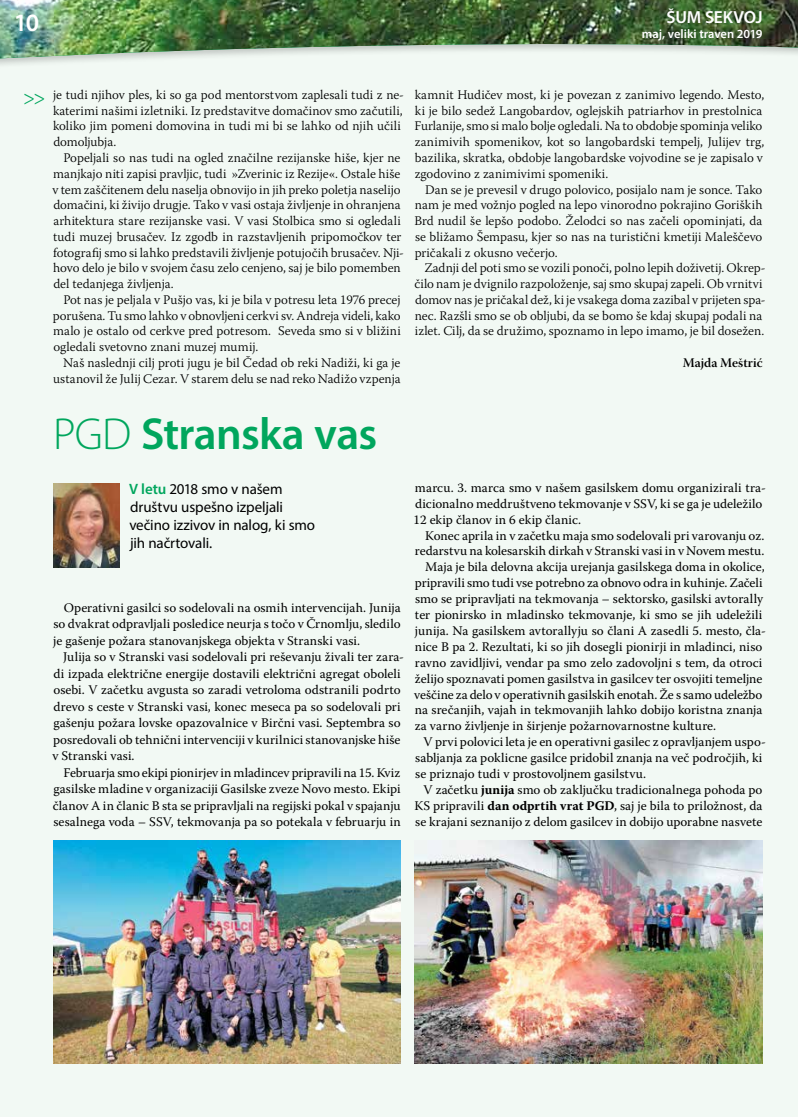
<style>
.page{position:relative;width:798px;height:1117px;background:#fff}
.page>*{position:absolute;margin:0;border:0;box-sizing:border-box;transform-origin:0 0}
.t1{font:600 45px "Myriad Pro";letter-spacing:-.015em;color:#00a65d}
.t2{font:600 25px "Myriad Pro";color:#fff}
.t3{font:300 22.5px "Warnock Pro";color:#00a65d}
.t4{font:600 17.5px "Myriad Pro";letter-spacing:-.01em;color:#fff}
.t5{font:15px/18.2px "Myriad Pro";letter-spacing:-.01em;color:#000}
.t6{font:13.12px/16.5px "Warnock Pro";color:#000;text-align:justify}
.t7{font:300 13.12px/15.8px "Warnock Pro";color:#000}
.t8{font:13.12px "Warnock Pro Semibold Subh";color:#000}
.t9{font:600 12.5px "Myriad Pro";color:#fff}
.s1{font-weight:300}
.s2{font-weight:600;color:#00a65d}
.s3{font-weight:700}
</style>
<div class="page">
<div style="left:0;top:94px;width:797px;height:1022px;background:#f2f9f4"></div>
<div style="left:0;top:76px;width:797px;height:18px;background:#f2f9f4"></div>
<img style="left:0;top:0;width:797px;height:76px">
<img style="left:53px;top:483px;width:66px;height:84px">
<img style="left:53px;top:840px;width:347px;height:223px">
<img style="left:415px;top:840px;width:347px;height:223px">
<h2 class="t2" style="left:14px;top:6px;width:27px">10</h2>
<h3 class="t4" style="left:666px;top:6px;width:97px">ŠUM SEKVOJ</h3>
<p class="t9" style="left:641px;top:26px;width:122px">maj, veliki traven 2019</p>
<h3 class="t3" style="left:23px;top:83px;width:24px">&gt;&gt;</h3>
<p class="t7" style="left:53px;top:86px;width:352px">je tudi njihov ples, ki so ga pod mentorstvom zaplesali tudi z ne&shy;katerimi našimi izletniki. Iz predstavitve domačinov smo začutili, koliko jim pomeni domovina in tudi mi bi se lahko od njih učili domoljubja.</p>
<p class="t7" style="left:52px;top:149px;width:353px;text-indent:11px">Popeljali so nas tudi na ogled značilne rezijanske hiše, kjer ne manjkajo niti zapisi pravljic, tudi »Zverinic iz Rezije«. Ostale hiše v tem zaščitenem delu naselja obnovijo in jih preko poletja naselijo domačini, ki živijo drugje. Tako v vasi ostaja življenje in ohranjena arhitektura stare rezijanske vasi. V vasi Stolbica smo si ogledali tudi muzej brusačev. Iz zgodb in razstavljenih pripomočkov ter fotografij smo si lahko predstavili življenje potujočih brusačev. Nji&shy;hovo delo je bilo v svojem času zelo cenjeno, saj je bilo pomemben del tedanjega življenja.</p>
<p class="t7" style="left:53px;top:291px;width:349px;text-align:justify;text-indent:10px">Pot nas je peljala v Pušjo vas, ki je bila v potresu leta 1976 precej porušena. Tu smo lahko v obnovljeni cerkvi sv. Andreja videli, kako malo je ostalo od cerkve pred potresom. Seveda smo si v bližini ogledali svetovno znani muzej mumij.</p>
<p class="t7" style="left:53px;top:354px;width:349px;text-align:right">Naš naslednji cilj proti jugu je bil Čedad ob reki Nadiži, ki ga je ustanovil že Julij Cezar. V starem delu se nad reko Nadižo vzpenja</p>
<p class="t7" style="left:414px;top:86px;width:351px">kamnit Hudičev most, ki je povezan z zanimivo legendo. Mesto, ki je bilo sedež Langobardov, oglejskih patriarhov in prestolnica Furlanije, smo si malo bolje ogledali. Na to obdobje spominja veliko zanimivih spomenikov, kot so langobardski tempelj, Julijev trg, bazilika, skratka, obdobje langobardske vojvodine se je zapisalo v zgodovino z zanimivimi spomeniki.</p>
<p class="t7" style="left:414px;top:181px;width:349px;text-align:justify;text-indent:11px">Dan se je prevesil v drugo polovico, posijalo nam je sonce. Tako nam je med vožnjo pogled na lepo vinorodno pokrajino Goriških Brd nudil še lepšo podobo. Želodci so nas začeli opominjati, da se bližamo Šempasu, kjer so nas na turistični kmetiji Maleščevo pričakali z okusno večerjo.</p>
<p class="t7" style="left:414px;top:260px;width:353px;text-indent:10px">Zadnji del poti smo se vozili ponoči, polno lepih doživetij. Okrep&shy;čilo nam je dvignilo razpoloženje, saj smo skupaj zapeli. Ob vrnitvi domov nas je pričakal dež, ki je vsakega doma zazibal v prijeten spa&shy;nec. Razšli smo se ob obljubi, da se bomo še kdaj skupaj podali na izlet. Cilj, da se družimo, spoznamo in lepo imamo, je bil dosežen.</p>
<p class="t8" style="left:682px;top:354px;width:81px">Majda Meštrić</p>
<h1 class="t1" style="left:53px;top:405px;width:325px"><span class="s1">PGD</span> Stranska vas</h1>
<p class="t5" style="left:129px;top:479px;width:187px"><span class="s2">V letu</span> 2018 smo v našem društvu uspešno izpeljali večino izzivov in nalog, ki smo jih načrtovali.</p>
<p class="t6" style="left:53px;top:599px;width:349px;text-indent:11px">Operativni gasilci so sodelovali na osmih intervencijah. Junija so dvakrat odpravljali posledice neurja s točo v Črnomlju, sledilo je gašenje požara stanovanjskega objekta v Stranski vasi.</p>
<p class="t6" style="left:52px;top:648px;width:353px;text-align:left;text-indent:11px">Julija so v Stranski vasi sodelovali pri reševanju živali ter zara&shy;di izpada električne energije dostavili električni agregat oboleli osebi. V začetku avgusta so zaradi vetroloma odstranili podrto drevo s ceste v Stranski vasi, konec meseca pa so sodelovali pri gašenju požara lovske opazovalnice v Birčni vasi. Septembra so posredovali ob tehnični intervenciji v kurilnici stanovanjske hiše v Stranski vasi.</p>
<p class="t6" style="left:53px;top:763px;width:349px;text-indent:11px">Februarja smo ekipi pionirjev in mladincev pripravili na 15. Kviz gasilske mladine v organizaciji Gasilske zveze Novo mesto. Ekipi članov A in članic B sta se pripravljali na regijski pokal v spajanju sesalnega voda – SSV, tekmovanja pa so potekala v februarju in</p>
<p class="t6" style="left:413px;top:479px;width:354px;line-height:15.9px;text-align:left">marcu. 3. marca smo v našem gasilskem domu organizirali tra&shy;dicionalno meddruštveno tekmovanje v SSV, ki se ga je udeležilo<br>12 ekip članov in 6 ekip članic.</p>
<p class="t6" style="left:425px;top:526px;width:340px">Konec aprila in v začetku maja smo sodelovali pri varovanju oz.</p>
<p class="t6" style="left:415px;top:542px;width:351px">redarstvu na kolesarskih dirkah v Stranski vasi in v Novem mestu.</p>
<p class="t6" style="left:425px;top:558px;width:341px">Maja je bila delovna akcija urejanja gasilskega doma in okolice,</p>
<p class="t6" style="left:415px;top:574px;width:349px">pripravili smo tudi vse potrebno za obnovo odra in kuhinje. Začeli</p>
<p class="t6" style="left:415px;top:590px;width:349px">smo se pripravljati na tekmovanja – sektorsko, gasilski avtorally</p>
<p class="t6" style="left:415px;top:606px;width:349px">ter pionirsko in mladinsko tekmovanje, ki smo se jih udeležili</p>
<p class="t6" style="left:414px;top:622px;width:352px">junija. Na gasilskem avtorallyju so člani A zasedli 5. mesto, čla-</p>
<p class="t6" style="left:415px;top:638px;width:349px">nice B pa 2. Rezultati, ki so jih dosegli pionirji in mladinci, niso</p>
<p class="t6" style="left:415px;top:653px;width:349px">ravno zavidljivi, vendar pa smo zelo zadovoljni s tem, da otroci</p>
<p class="t6" style="left:415px;top:669px;width:349px">želijo spoznavati pomen gasilstva in gasilcev ter osvojiti temeljne</p>
<p class="t6" style="left:414px;top:685px;width:349px">veščine za delo v operativnih gasilskih enotah. Že s samo udeležbo</p>
<p class="t6" style="left:415px;top:701px;width:349px">na srečanjih, vajah in tekmovanjih lahko dobijo koristna znanja</p>
<p class="t6" style="left:415px;top:717px;width:303px">za varno življenje in širjenje požarnovarnostne kulture.</p>
<p class="t6" style="left:423px;top:733px;width:343px">V prvi polovici leta je en operativni gasilec z opravljanjem uspo-</p>
<p class="t6" style="left:415px;top:749px;width:348px">sabljanja za poklicne gasilce pridobil znanja na več področjih, ki</p>
<p class="t6" style="left:415px;top:765px;width:232px">se priznajo tudi v prostovoljnem gasilstvu.</p>
<p class="t6" style="left:423px;top:780px;width:340px">V začetku <span class="s3">junija</span> smo ob zaključku tradicionalnega pohoda po</p>
<p class="t6" style="left:414px;top:796px;width:349px">KS pripravili <span class="s3">dan odprtih vrat PGD</span>, saj je bila to priložnost, da</p>
<p class="t6" style="left:415px;top:812px;width:348px">se krajani seznanijo z delom gasilcev in dobijo uporabne nasvete</p>
</div>
